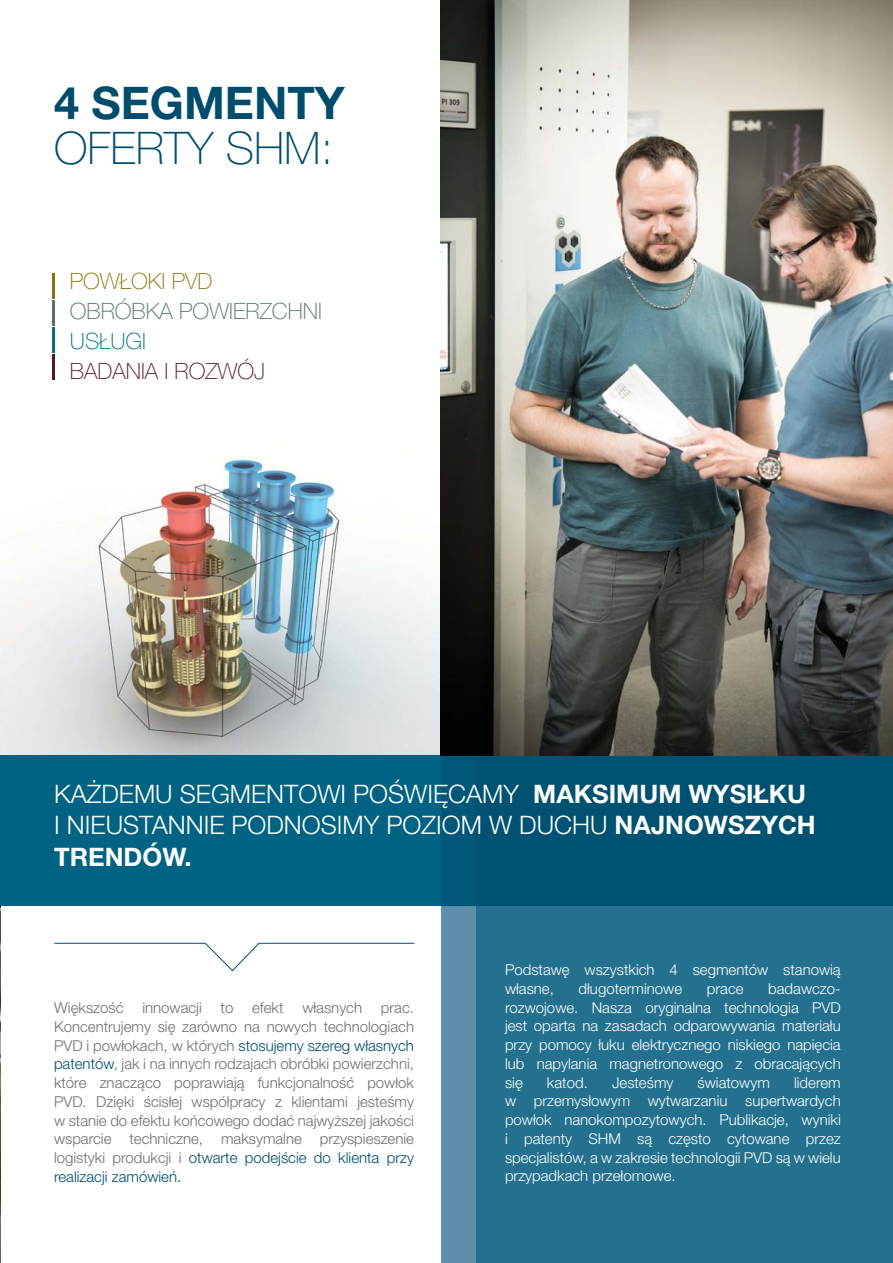
<style>
.page{position:relative;width:893px;height:1263px;background:#fff}
.page>*{position:absolute;margin:0;border:0;box-sizing:border-box;transform-origin:0 0}
.t1{font:100 45px "Helvetica Neue LT Pro";color:#004c6c}
.t2{font:700 45px "Helvetica Neue LT Pro";color:#004c6c}
.t3{font:300 25.5px/31.5px "Helvetica Neue LT Pro";color:#fff}
.t4{font:100 22.5px "Helvetica Neue LT Pro";color:#547273}
.t5{font:100 22.5px "Helvetica Neue LT Pro";color:#571628}
.t6{font:100 22.5px "Helvetica Neue LT Pro";color:#8a7308}
.t7{font:100 22.5px "Helvetica Neue LT Pro";color:#00747b}
.t8{font:300 15px/18.8px "Helvetica Neue LT Pro";color:#fff;text-align:justify}
.t9{font:300 15px/18.8px "Helvetica Neue LT Pro";color:#6d6e70;text-align:justify}
.s1{font-weight:700}
.s2{color:#004c6c}
</style>
<div class="page">
<img style="left:0;top:756px;width:1px;height:507px">
<img style="left:0;top:438px;width:441px;height:317px">
<div style="left:475px;top:906px;width:418px;height:357px;background:#24718f"></div>
<svg style="left:54px;top:943px;width:361px;height:29px"></svg>
<hr style="left:53px;top:273px;width:2px;height:26px;background:#8a7308">
<hr style="left:53px;top:300px;width:2px;height:26px;background:#547273">
<hr style="left:53px;top:327px;width:2px;height:26px;background:#00747b">
<hr style="left:53px;top:354px;width:2px;height:26px;background:#571628">
<div style="left:441px;top:906px;width:34px;height:357px;background:#5e8ea9"></div>
<div style="left:475px;top:755px;width:418px;height:151px;background:#005272"></div>
<div style="left:0;top:755px;width:441px;height:151px;background:#006383"></div>
<div style="left:441px;top:755px;width:34px;height:151px;background:#005777"></div>
<img style="left:441px;top:0;width:452px;height:755px">
<h1 class="t2" style="left:54px;top:87px;width:292px">4 SEGMENTY</h1>
<h1 class="t1" style="left:54px;top:122px;width:281px">OFERTY SHM:</h1>
<h3 class="t6" style="left:70px;top:269px;width:144px">POWŁOKI PVD</h3>
<h3 class="t4" style="left:70px;top:299px;width:253px">OBRÓBKA POWIERZCHNI</h3>
<h3 class="t7" style="left:70px;top:329px;width:78px">USŁUGI</h3>
<h3 class="t5" style="left:70px;top:359px;width:197px">BADANIA I ROZWÓJ</h3>
<h2 class="t3" style="left:54px;top:781px;width:763px">KAŻDEMU SEGMENTOWI POŚWIĘCAMY <span class="s1">MAKSIMUM WYSIŁKU<br></span>I NIEUSTANNIE PODNOSIMY POZIOM W DUCHU <span class="s1">NAJNOWSZYCH<br>TRENDÓW.</span></h2>
<p class="t9" style="left:54px;top:1000px;width:71px">Większość</p>
<p class="t9" style="left:142px;top:1000px;width:61px">innowacji</p>
<p class="t9" style="left:221px;top:1000px;width:14px">to</p>
<p class="t9" style="left:252px;top:1000px;width:33px">efekt</p>
<p class="t9" style="left:302px;top:1000px;width:61px">własnych</p>
<p class="t9" style="left:54px;top:1000px;width:361px;text-indent:327px">prac.<br>Koncentrujemy się zarówno na nowych technologiach PVD i powłokach, w których <span class="s2">stosujemy szereg własnych patentów</span>, jak i na innych rodzajach obróbki powierzchni, które znacząco poprawiają funkcjonalność powłok PVD. Dzięki ścisłej współpracy z klientami jesteśmy w stanie do efektu końcowego dodać najwyższej jakości wsparcie techniczne, maksymalne przyspieszenie logistyki produkcji i <span class="s2">otwarte podejście do klienta przy realizacji zamówień.</span></p>
<p class="t8" style="left:505px;top:962px;width:337px">Podstawę wszystkich 4 segmentów stanowią własne,</p>
<p class="t8" style="left:505px;top:981px;width:337px;text-indent:263px">badawczo&shy;rozwojowe. Nasza oryginalna technologia PVD jest oparta na zasadach odparowywania materiału przy pomocy łuku elektrycznego niskiego napięcia lub napylania magnetronowego z obracających się</p>
<p class="t8" style="left:578px;top:981px;width:105px">długoterminowe</p>
<p class="t8" style="left:707px;top:981px;width:38px">prace</p>
<p class="t8" style="left:547px;top:1075px;width:42px">katod.</p>
<p class="t8" style="left:612px;top:1075px;width:63px">Jesteśmy</p>
<p class="t8" style="left:698px;top:1075px;width:74px">światowym</p>
<p class="t8" style="left:505px;top:1075px;width:337px;text-indent:289px">liderem w przemysłowym wytwarzaniu supertwardych powłok nanokompozytowych. Publikacje, wyniki i patenty SHM są często cytowane przez specjalistów, a w zakresie technologii PVD są w wielu przypadkach przełomowe.</p>
</div>
